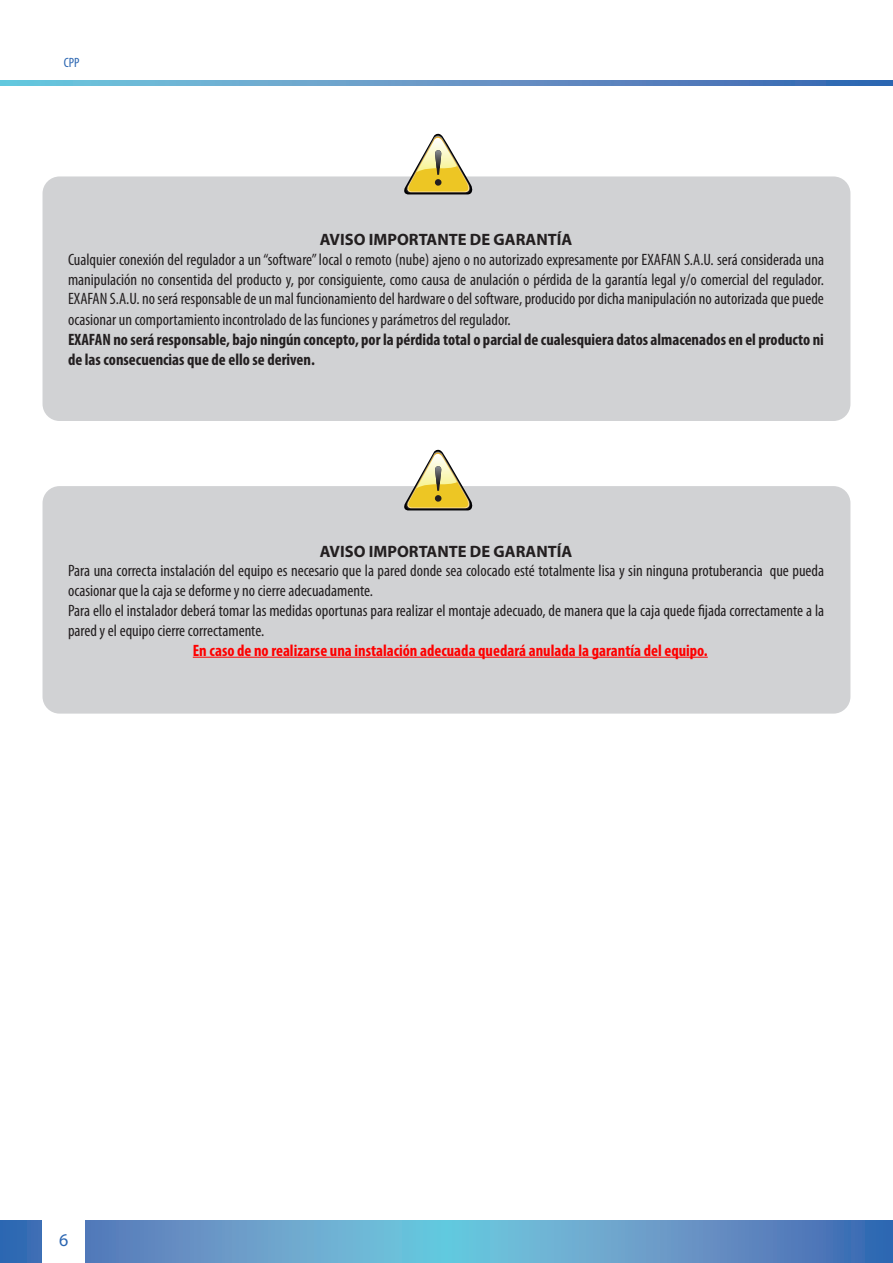
<style>
.page{position:relative;width:893px;height:1263px;background:#fff}
.page>*{position:absolute;margin:0;border:0;box-sizing:border-box;transform-origin:0 0}
.t1{font:18px "Myriad Pro";color:#2a65b1}
._01__Notas{font:condensed 16.5px/20.2px "Myriad Pro";color:#231f20}
._01__Notas-2{font:700 condensed 16.5px/19.8px "Myriad Pro";color:#231f20}
._01__Notas-3{font:700 condensed 16.5px "Myriad Pro";color:#fe0000}
._01__Notas-4{font:700 16.5px "Myriad Pro";color:#231f20}
.t2{font:condensed 13.5px "Myriad Pro";color:#2a65b1}
</style>
<div class="page">
<svg style="left:0;top:1220px;width:893px;height:43px;background:#609ac8"></svg>
<svg style="left:0;top:81px;width:893px;height:4px;background:#5e96c6"></svg>
<div style="left:43px;top:1218px;width:42px;height:45px;background:#fff"></div>
<div style="left:43px;top:486px;width:807px;height:228px;background:#d1d2d4;border-radius:17px"></div>
<hr style="left:193px;top:657px;width:515px;height:1px;background:#fe0000">
<svg style="left:404px;top:449px;width:69px;height:61px"></svg>
<div style="left:43px;top:176px;width:807px;height:245px;background:#d1d2d4;border-radius:17px"></div>
<svg style="left:402px;top:133px;width:71px;height:61px"></svg>
<p class="t2" style="left:64px;top:54px;width:17px">CPP</p>
<p class="_01__Notas-4" style="left:320px;top:229px;width:254px">AVISO IMPORTANTE DE GARANTÍA</p>
<p class="_01__Notas" style="left:68px;top:249px;width:758px;text-align:justify">Cualquier conexión del regulador a un “software” local o remoto (nube) ajeno o no autorizado expresamente por EXAFAN S.A.U. será considerada una manipulación no consentida del producto y, por consiguiente, como causa de anulación o pérdida de la garantía legal y/o comercial del regulador.<br>EXAFAN S.A.U. no será responsable de un mal funcionamiento del hardware o del software, producido por dicha manipulación no autorizada que puede ocasionar un comportamiento incontrolado de las funciones y parámetros del regulador.</p>
<p class="_01__Notas-2" style="left:68px;top:329px;width:757px">EXAFAN no será responsable, bajo ningún concepto, por la pérdida total o parcial de cualesquiera datos almacenados en el producto ni de las consecuencias que de ello se deriven.</p>
<p class="_01__Notas-4" style="left:320px;top:540px;width:254px">AVISO IMPORTANTE DE GARANTÍA</p>
<p class="_01__Notas" style="left:68px;top:561px;width:758px;line-height:19.8px">Para una correcta instalación del equipo es necesario que la pared donde sea colocado esté totalmente lisa y sin ninguna protuberancia que pueda ocasionar que la caja se deforme y no cierre adecuadamente.</p>
<p class="_01__Notas" style="left:68px;top:600px;width:758px;line-height:19.8px">Para ello el instalador deberá tomar las medidas oportunas para realizar el montaje adecuado, de manera que la caja quede fijada correctamente a la pared y el equipo cierre correctamente.</p>
<p class="_01__Notas-3" style="left:193px;top:640px;width:516px">En caso de no realizarse una instalación adecuada quedará anulada la garantía del equipo.</p>
<p class="t1" style="left:59px;top:1229px;width:11px">6</p>
</div>
